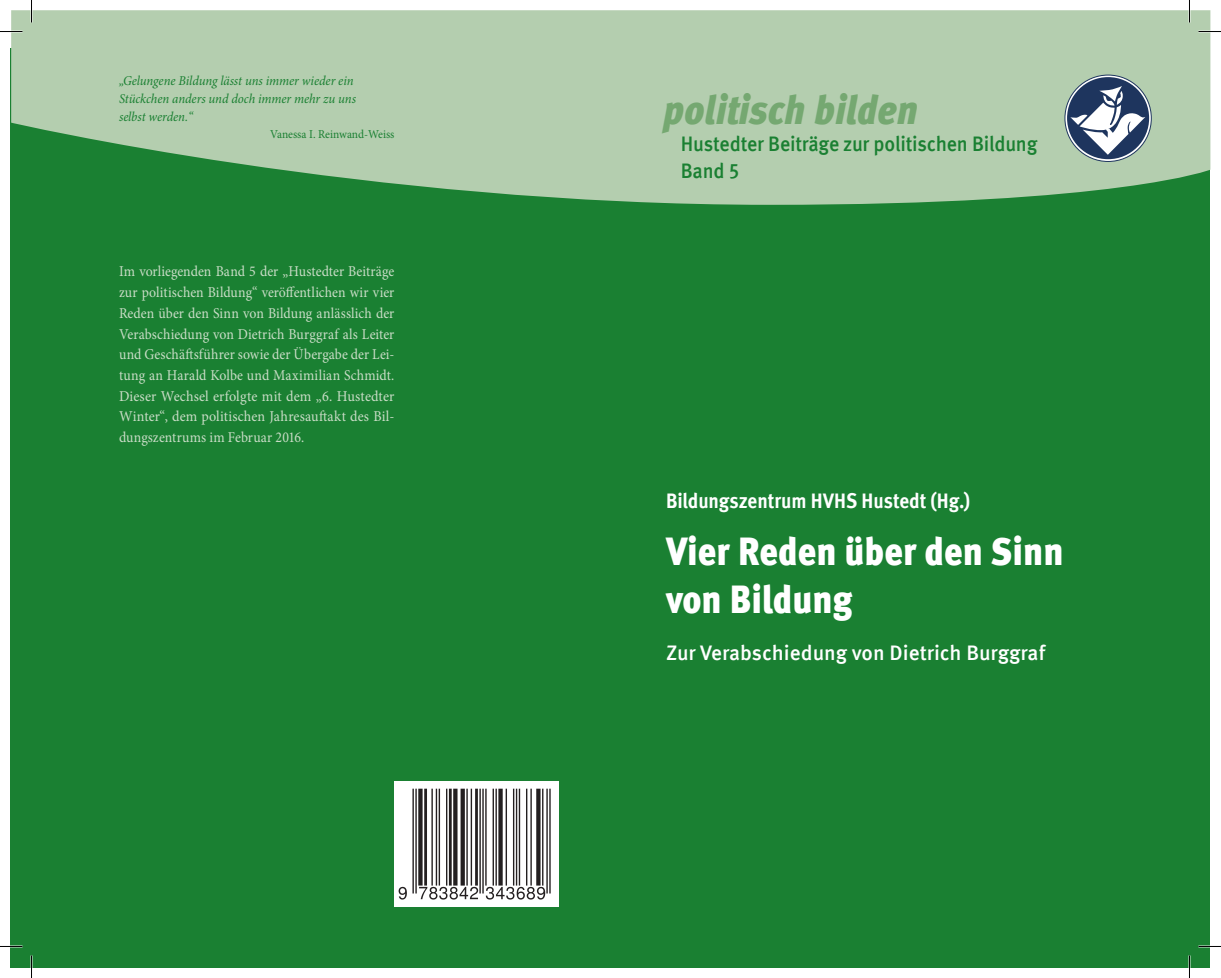
<style>
.page{position:relative;width:1221px;height:978px;background:#fff}
.page>*{position:absolute;margin:0;border:0;box-sizing:border-box;transform-origin:0 0}
.t1{font:italic 900 40.5px "Meta Offc";color:#75a871;scale:.91 1}
.t2{font:900 39px/48px "Meta Offc";color:#fff;scale:.9 1}
.t3{font:500 21px/26.7px "Meta Offc";letter-spacing:-.01em;color:#1a8032;scale:.94 1}
.t4{font:500 21px "Meta Offc";color:#fff}
.t5{font:700 21px "Meta Offc";letter-spacing:-.005em;color:#fff;scale:.9 1}
.t6{font:15px/20.7px "Minion Pro";letter-spacing:.01em;color:#caddc7;text-align:justify;scale:.92 1}
.t7{font:italic 13.5px/18px "Minion Pro";letter-spacing:-.005em;color:#1a8032;scale:.95 1}
.t8{font:12px "Minion Pro";letter-spacing:-.005em;color:#1a8032;scale:.95 1}
</style>
<div class="page">
<div style="left:11px;top:49px;width:1199px;height:918px;background:#1a8032"></div>
<svg style="left:11px;top:10px;width:1199px;height:195px;fill:#b4ceaf"></svg>
<img style="left:395px;top:781px;width:164px;height:124px">
<svg style="left:1064px;top:75px;width:87px;height:86px"></svg>
<div style="left:1067px;top:77px;width:82px;height:82px;background:#1e355e;border-radius:50%"></div>
<svg style="left:1070px;top:86px;width:75px;height:69px"></svg>
<hr style="left:0;top:945px;width:22px;height:2px;background:#fff">
<hr style="left:1198px;top:945px;width:22px;height:2px;background:#fff">
<hr style="left:1188px;top:0;width:2px;height:23px;background:#fff">
<hr style="left:1188px;top:955px;width:2px;height:22px;background:#fff">
<svg style="left:0;top:31px;width:22px;height:1px"></svg>
<svg style="left:1198px;top:31px;width:22px;height:1px"></svg>
<svg style="left:10px;top:945px;width:12px;height:1px"></svg>
<svg style="left:1198px;top:945px;width:12px;height:1px"></svg>
<svg style="left:31px;top:0;width:1px;height:23px"></svg>
<svg style="left:31px;top:955px;width:1px;height:22px"></svg>
<svg style="left:1189px;top:0;width:1px;height:23px"></svg>
<svg style="left:1189px;top:955px;width:1px;height:22px"></svg>
<p class="t7" style="left:119px;top:72px;width:251px">„Gelungene Bildung lässt uns immer wieder ein<br>Stückchen anders und doch immer mehr zu uns selbst werden.“</p>
<p class="t8" style="left:270px;top:126px;width:132px">Vanessa I. Reinwand-Weiss</p>
<p class="t6" style="left:119px;top:261px;width:301px">Im vorliegenden Band 5 der „Hustedter Beiträge zur politischen Bildung“ veröffentlichen wir vier Reden über den Sinn von Bildung anlässlich der Verabschiedung von Dietrich Burggraf als Leiter und Geschäftsführer sowie der Übergabe der Lei&shy;tung an Harald Kolbe und Maximilian Schmidt.<br>Dieser Wechsel erfolgte mit dem „6. Hustedter Winter“, dem politischen Jahresauftakt des Bil&shy;dungszentrums im Februar 2016.</p>
<h1 class="t1" style="left:663px;top:86px;width:281px">politisch bilden</h1>
<h3 class="t3" style="left:681px;top:131px;width:381px">Hustedter Beiträge zur politischen Bildung<br>Band 5</h3>
<h3 class="t5" style="left:666px;top:488px;width:339px">Bildungszentrum HVHS Hustedt (Hg.)</h3>
<h2 class="t2" style="left:666px;top:529px;width:443px">Vier Reden über den Sinn von Bildung</h2>
<h3 class="t4" style="left:666px;top:640px;width:381px">Zur Verabschiedung von Dietrich Burggraf</h3>
</div>
